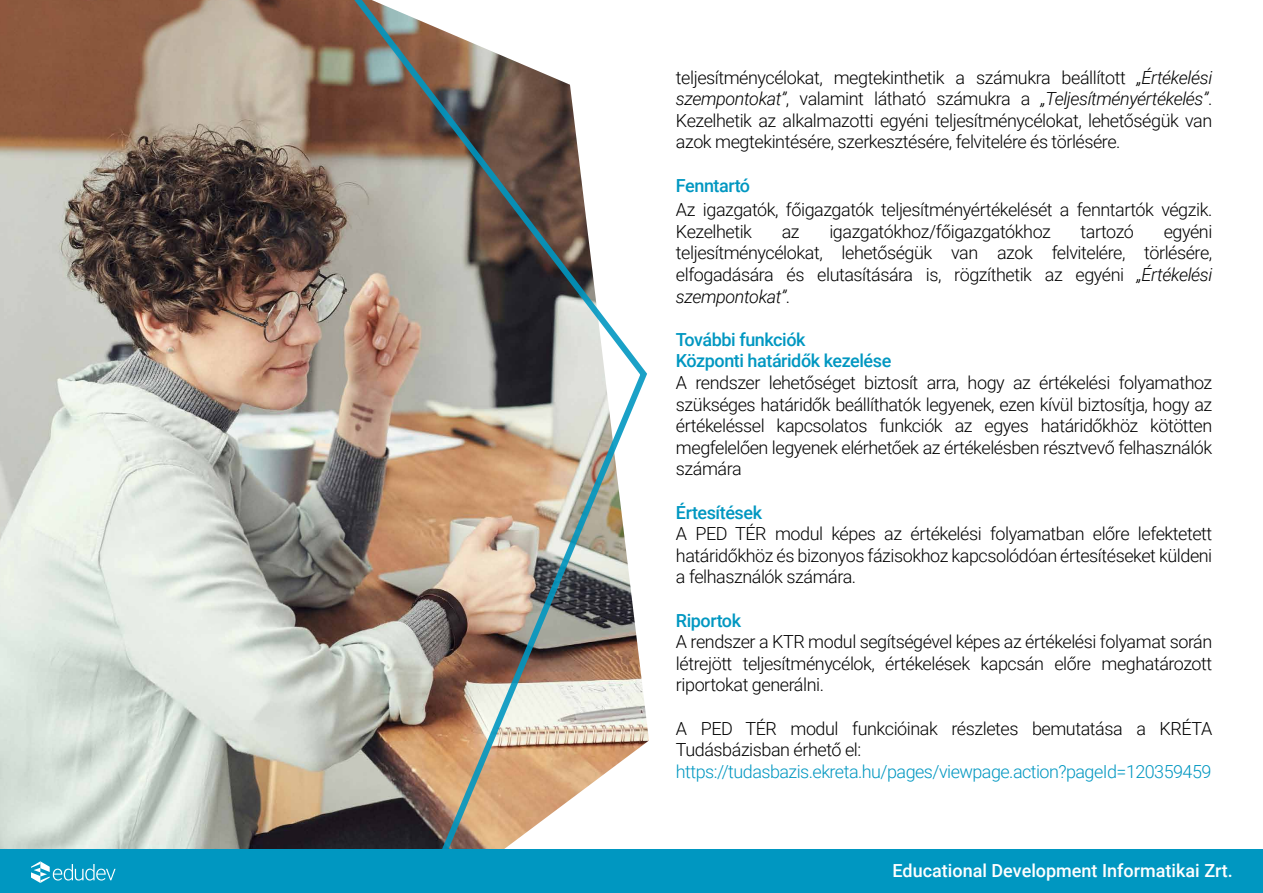
<style>
.page{position:relative;width:1263px;height:893px;background:#fff}
.page>*{position:absolute;margin:0;border:0;box-sizing:border-box;transform-origin:0 0}
.t1{font:300 18px/21.6px "Roboto";letter-spacing:-.025em;color:#000;text-align:justify}
.t2{font:500 18px/21.6px "Roboto";letter-spacing:-.025em;color:#0097c1}
.t3{font:300 18px "Roboto";letter-spacing:-.03em;color:#0097c1}
.t4{font:500 18px "Roboto";color:#fff}
.s1{font-style:italic}
</style>
<div class="page">
<img style="left:0;top:0;width:647px;height:849px">
<div style="left:0;top:849px;width:1263px;height:44px;background:#0097c1"></div>
<svg style="left:31px;top:861px;width:85px;height:22px"></svg>
<p class="t1" style="left:676px;top:66px;width:538px">teljesítménycélokat, megtekinthetik a számukra beállított <span class="s1">„Értékelési szempontokat”</span>, valamint látható számukra a <span class="s1">„Teljesítményértékelés”</span>.<br>Kezelhetik az alkalmazotti egyéni teljesítménycélokat, lehetőségük van azok megtekintésére, szerkesztésére, felvitelére és törlésére.</p>
<p class="t2" style="left:676px;top:174px;width:76px">Fenntartó</p>
<p class="t1" style="left:676px;top:198px;width:538px">Az igazgatók, főigazgatók teljesítményértékelését a fenntartók végzik.<br>Kezelhetik</p>
<p class="t1" style="left:782px;top:220px;width:19px">az</p>
<p class="t1" style="left:829px;top:220px;width:223px">igazgatókhoz/főigazgatókhoz</p>
<p class="t1" style="left:1080px;top:220px;width:55px">tartozó</p>
<p class="t1" style="left:676px;top:220px;width:538px;text-indent:488px">egyéni teljesítménycélokat, lehetőségük van azok felvitelére, törlésére, elfogadására és elutasítására is, rögzíthetik az egyéni <span class="s1">„Értékelési szempontokat”</span>.</p>
<p class="t2" style="left:676px;top:328px;width:217px">További funkciók<br>Központi határidők kezelése</p>
<p class="t1" style="left:676px;top:371px;width:538px">A rendszer lehetőséget biztosít arra, hogy az értékelési folyamathoz szükséges határidők beállíthatók legyenek, ezen kívül biztosítja, hogy az értékeléssel kapcsolatos funkciók az egyes határidőkhöz kötötten megfelelően legyenek elérhetőek az értékelésben résztvevő felhasználók számára</p>
<p class="t2" style="left:676px;top:501px;width:88px">Értesítések</p>
<p class="t1" style="left:676px;top:522px;width:538px">A PED TÉR modul képes az értékelési folyamatban előre lefektetett határidőkhöz és bizonyos fázisokhoz kapcsolódóan értesítéseket küldeni a felhasználók számára.</p>
<p class="t2" style="left:676px;top:609px;width:67px">Riportok</p>
<p class="t1" style="left:676px;top:630px;width:538px">A rendszer a KTR modul segítségével képes az értékelési folyamat során létrejött teljesítménycélok, értékelések kapcsán előre meghatározott riportokat generálni.</p>
<p class="t1" style="left:676px;top:717px;width:538px">A PED TÉR modul funkcióinak részletes bemutatása a KRÉTA<br>Tudásbázisban érhető el:</p>
<p class="t3" style="left:676px;top:759px;width:537px">https://tudasbazis.ekreta.hu/pages/viewpage.action?pageId=120359459</p>
<p class="t4" style="left:892px;top:858px;width:342px">Educational Development Informatikai Zrt.</p>
</div>
